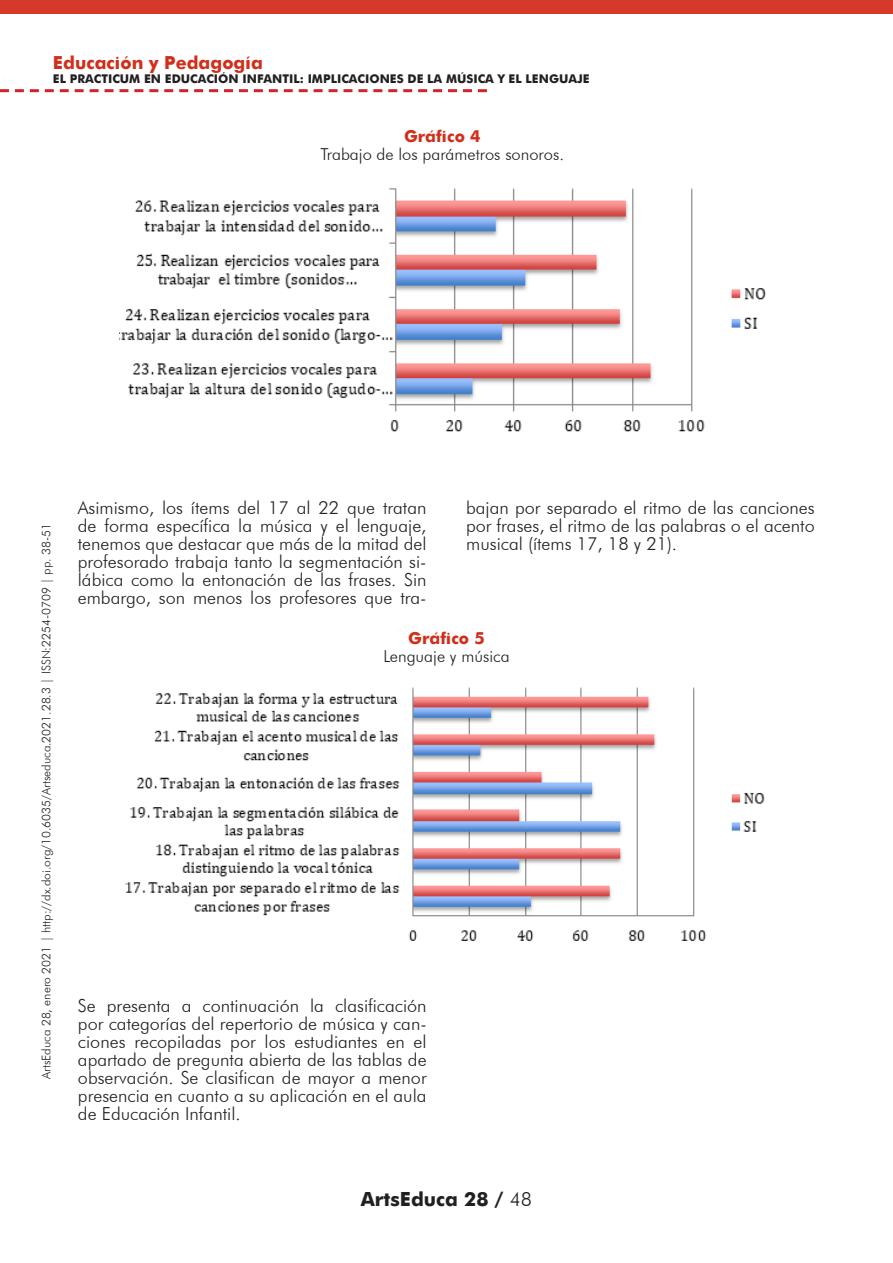
<style>
.page{position:relative;width:893px;height:1263px;background:#fff}
.page>*{position:absolute;margin:0;border:0;box-sizing:border-box;transform-origin:0 0}
.t1{font:700 19.5px "Futura";color:#231f20}
.Texto{font:300 18px/18px "Futura BT";color:#231f20;text-align:justify}
.t2{font:700 18px "Futura";color:#d12f1b}
.Texto-2{font:300 16.5px "Futura BT";color:#231f20}
.Título_2{font:700 16.5px "Futura";color:#d12f1b}
.t3{font:300 12px "Futura BT";color:#231f20}
.t4{font:700 12px "Futura";color:#231f20}
.s1{font-family:"Futura BT";font-weight:300}
</style>
<div class="page">
<div style="left:0;top:0;width:893px;height:14px;background:#d6382a"></div>
<svg style="left:0;top:89px;width:487px;height:3px"></svg>
<img style="left:119px;top:188px;width:647px;height:244px">
<img style="left:125px;top:687px;width:640px;height:254px">
<p class="t2" style="left:53px;top:50px;width:211px">Educación y Pedagogía</p>
<p class="t4" style="left:53px;top:70px;width:538px">EL PRACTICUM EN EDUCACIÓN INFANTIL: IMPLICACIONES DE LA MÚSICA Y EL LENGUAJE</p>
<p class="Título_2" style="left:404px;top:124px;width:78px">Gráfico 4</p>
<p class="Texto-2" style="left:320px;top:144px;width:245px">Trabajo de los parámetros sonoros.</p>
<p class="t3" style="left:39px;top:1079px;width:558px;rotate:-90deg">ArtsEduca 28, enero 2021 | http://dx.doi.org/10.6035/Artseduca.2021.28.3 | ISSN:2254-0709 | pp. 38-51</p>
<p class="Texto" style="left:78px;top:498px;width:350px">Asimismo, los ítems del 17 al 22 que tratan de forma específica la música y el lenguaje, tenemos que destacar que más de la mitad del profesorado trabaja tanto la segmentación si&shy;lábica como la entonación de las frases. Sin embargo, son menos los profesores que tra-</p>
<p class="Título_2" style="left:408px;top:626px;width:78px">Gráfico 5</p>
<p class="Texto-2" style="left:383px;top:646px;width:128px">Lenguaje y música</p>
<p class="Texto" style="left:466px;top:498px;width:350px">bajan por separado el ritmo de las canciones por frases, el ritmo de las palabras o el acento musical (ítems 17, 18 y 21).</p>
<p class="Texto" style="left:78px;top:996px;width:350px">Se presenta a continuación la clasificación por categorías del repertorio de música y can&shy;ciones recopiladas por los estudiantes en el apartado de pregunta abierta de las tablas de observación. Se clasifican de mayor a menor presencia en cuanto a su aplicación en el aula de Educación Infantil.</p>
<p class="t1" style="left:361px;top:1184px;width:173px">ArtsEduca 28 / <span class="s1">48</span></p>
</div>
